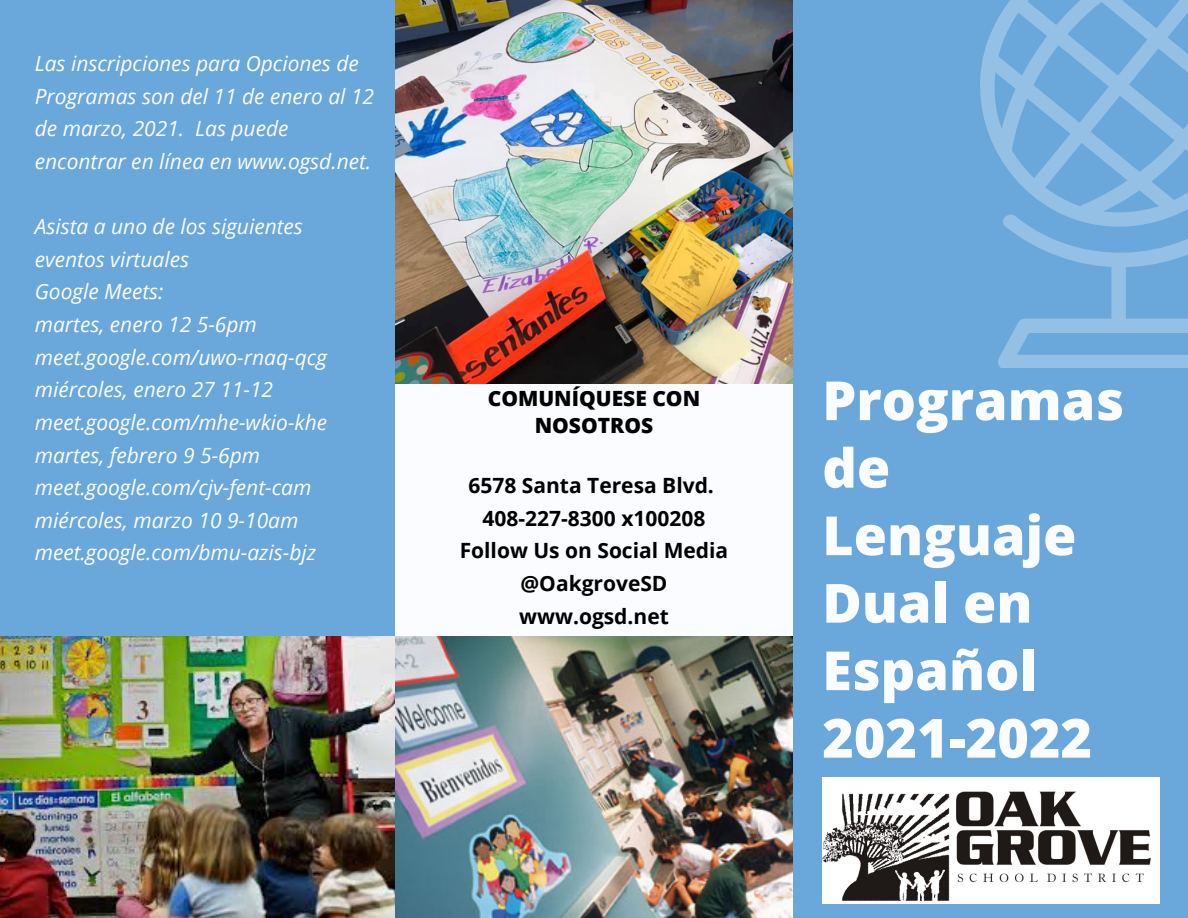
<style>
.page{position:relative;width:1188px;height:918px;background:#6aa7db}
.page>*{position:absolute;margin:0;border:0;box-sizing:border-box;transform-origin:0 0}
.t1{font:800 54px/67.5px "Open Sans";color:#fbfcff}
.t2{font:italic 21px/32.7px "Open Sans";color:#fbfcff}
.t3{font:700 21px/32.7px "Open Sans";color:#000;text-align:center}
.t4{font:800 21px "Open Sans";color:#000}
</style>
<div class="page">
<div style="left:395px;top:0;width:398px;height:918px;background:#fbfcff"></div>
<svg style="left:980px;top:19px;width:18px;height:135px"></svg>
<svg style="left:998px;top:0;width:190px;height:257px"></svg>
<svg style="left:998px;top:257px;width:190px;height:111px"></svg>
<img style="left:0;top:636px;width:793px;height:282px">
<img style="left:395px;top:0;width:398px;height:384px">
<img style="left:822px;top:777px;width:338px;height:126px">
<p class="t2" style="left:35px;top:47px;width:341px">Las inscripciones para Opciones de<br>Programas son del 11 de enero al 12 de marzo, 2021. Las puede encontrar en línea en www.ogsd.net.</p>
<p class="t2" style="left:35px;top:210px;width:270px">Asista a uno de los siguientes eventos virtuales</p>
<p class="t2" style="left:35px;top:275px;width:130px">Google Meets:</p>
<p class="t2" style="left:35px;top:308px;width:294px">martes, enero 12 5-6pm meet.google.com/uwo-rnaq-qcg</p>
<p class="t2" style="left:35px;top:373px;width:294px">miércoles, enero 27 11-12 meet.google.com/mhe-wkio-khe</p>
<p class="t2" style="left:35px;top:438px;width:278px">martes, febrero 9 5-6pm meet.google.com/cjv-fent-cam</p>
<p class="t2" style="left:35px;top:503px;width:283px">miércoles, marzo 10 9-10am meet.google.com/bmu-azis-bjz</p>
<p class="t4" style="left:488px;top:384px;width:214px">COMUNÍQUESE CON</p>
<p class="t4" style="left:535px;top:411px;width:120px">NOSOTROS</p>
<p class="t3" style="left:469px;top:469px;width:247px">6578 Santa Teresa Blvd.</p>
<p class="t3" style="left:483px;top:501px;width:224px">408-227-8300 x100208</p>
<p class="t3" style="left:460px;top:534px;width:270px">Follow Us on Social Media @OakgroveSD</p>
<p class="t3" style="left:519px;top:599px;width:151px">www.ogsd.net</p>
<p class="t1" style="left:822px;top:365px;width:303px">Programas de</p>
<p class="t1" style="left:822px;top:500px;width:256px">Lenguaje<br>Dual en<br>Español</p>
<p class="t1" style="left:822px;top:703px;width:271px">2021-2022</p>
</div>
